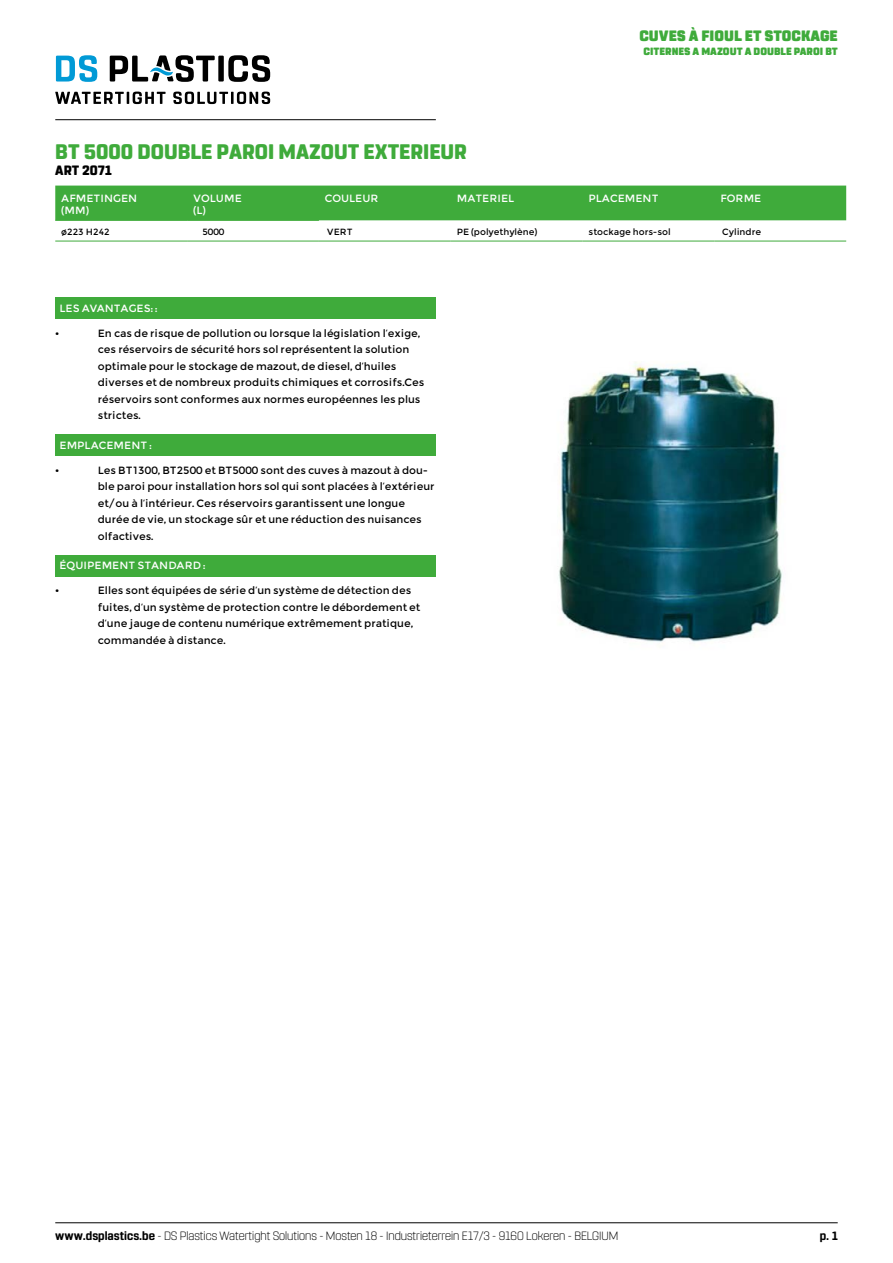
<style>
.page{position:relative;width:893px;height:1263px;background:#fff}
.page>*{position:absolute;margin:0;border:0;box-sizing:border-box;transform-origin:0 0}
.grote_titel{font:800 21px "Rohn Rounded";color:#3fab3b}
.t1{font:900 15px "Rohn Rounded";color:#3fab3b}
.t2{font:800 13.5px "Rohn Rounded";color:#000}
.t3{font:300 12px "Rohn Rounded";color:#000}
.t4{font:700 12px "Rohn Rounded";color:#000}
.t5{font:10.5px/16.5px "Montserrat";color:#000}
.inhoud_tabel{font:10.5px "Montserrat";color:#fff}
.blauw_gearceerde_titels{font:10.5px "Montserrat";color:#fff}
.t6{font:900 10.5px "Rohn Rounded";color:#3fab3b}
.inhoud_tabel-2{font:9px "Montserrat";color:#000}
.s1{font-weight:700}
</style>
<div class="page">
<hr style="left:55px;top:119px;width:381px;height:1px;background:#000">
<svg style="left:56px;top:55px;width:41px;height:27px"></svg>
<svg style="left:55px;top:92px;width:215px;height:12px"></svg>
<svg style="left:110px;top:55px;width:160px;height:27px"></svg>
<hr style="left:55px;top:1222px;width:783px;height:1px;background:#000">
<div style="left:55px;top:186px;width:791px;height:34px;background:#3fab3b"></div>
<hr style="left:55px;top:220px;width:132px;height:1px;background:#3fab3b">
<hr style="left:187px;top:220px;width:132px;height:1px;background:#3fab3b">
<hr style="left:55px;top:241px;width:132px;height:1px;background:#3fab3b">
<hr style="left:187px;top:241px;width:132px;height:1px;background:#3fab3b">
<hr style="left:319px;top:241px;width:132px;height:1px;background:#3fab3b">
<hr style="left:451px;top:241px;width:132px;height:1px;background:#3fab3b">
<hr style="left:583px;top:241px;width:131px;height:1px;background:#3fab3b">
<hr style="left:714px;top:241px;width:132px;height:1px;background:#3fab3b">
<img style="left:558px;top:362px;width:224px;height:280px">
<div style="left:55px;top:297px;width:381px;height:21px;background:#3fab3b"></div>
<div style="left:55px;top:434px;width:381px;height:22px;background:#3fab3b"></div>
<div style="left:55px;top:555px;width:381px;height:21px;background:#3fab3b"></div>
<p class="grote_titel" style="left:55px;top:139px;width:413px">BT 5000 DOUBLE PAROI MAZOUT EXTERIEUR</p>
<p class="t2" style="left:55px;top:162px;width:58px">ART 2071</p>
<h2 class="t1" style="left:639px;top:27px;width:200px">CUVES À FIOUL ET STOCKAGE</h2>
<p class="t6" style="left:643px;top:45px;width:196px">CITERNES A MAZOUT A DOUBLE PAROI BT</p>
<p class="inhoud_tabel" style="left:61px;top:192px;width:77px">AFMETINGEN</p>
<p class="inhoud_tabel" style="left:61px;top:204px;width:29px">(MM)</p>
<p class="inhoud_tabel" style="left:193px;top:192px;width:50px">VOLUME</p>
<p class="inhoud_tabel" style="left:193px;top:204px;width:14px">(L)</p>
<p class="inhoud_tabel" style="left:325px;top:192px;width:55px">COULEUR</p>
<p class="inhoud_tabel" style="left:457px;top:192px;width:59px">MATERIEL</p>
<p class="inhoud_tabel" style="left:589px;top:192px;width:71px">PLACEMENT</p>
<p class="inhoud_tabel" style="left:720px;top:192px;width:43px">FORME</p>
<p class="inhoud_tabel-2" style="left:61px;top:226px;width:50px">ø223 H242</p>
<p class="inhoud_tabel-2" style="left:202px;top:226px;width:24px">5000</p>
<p class="inhoud_tabel-2" style="left:327px;top:226px;width:27px">VERT</p>
<p class="inhoud_tabel-2" style="left:457px;top:226px;width:82px">PE (polyethylène)</p>
<p class="inhoud_tabel-2" style="left:589px;top:226px;width:84px">stockage hors-sol</p>
<p class="inhoud_tabel-2" style="left:722px;top:226px;width:40px">Cylindre</p>
<p class="blauw_gearceerde_titels" style="left:60px;top:301px;width:99px">LES AVANTAGES: :</p>
<p class="t5" style="left:55px;top:325px;width:6px">•</p>
<p class="t5" style="left:98px;top:325px;width:328px">En cas de risque de pollution ou lorsque la législation l’exige, ces réservoirs de sécurité hors sol représentent la solution optimale pour le stockage de mazout, de diesel, d’huiles diverses et de nombreux produits chimiques et corrosifs.Ces réservoirs sont conformes aux normes européennes les plus strictes.</p>
<p class="blauw_gearceerde_titels" style="left:60px;top:439px;width:94px">EMPLACEMENT :</p>
<p class="t5" style="left:55px;top:462px;width:6px">•</p>
<p class="t5" style="left:98px;top:462px;width:338px">Les BT1300, BT2500 et BT5000 sont des cuves à mazout à dou&shy;ble paroi pour installation hors sol qui sont placées à l’extérieur et/ou à l’intérieur. Ces réservoirs garantissent une longue durée de vie, un stockage sûr et une réduction des nuisances olfactives.</p>
<p class="blauw_gearceerde_titels" style="left:60px;top:559px;width:147px">ÉQUIPEMENT STANDARD :</p>
<p class="t5" style="left:55px;top:582px;width:6px">•</p>
<p class="t5" style="left:98px;top:582px;width:324px">Elles sont équipées de série d’un système de détection des fuites, d’un système de protection contre le débordement et d’une jauge de contenu numérique extrêmement pratique, commandée à distance.</p>
<p class="t3" style="left:55px;top:1229px;width:565px"><span class="s1">www.dsplastics.be</span> - DS Plastics Watertight Solutions - Mosten 18 - Industrieterrein E17/3 - 9160 Lokeren - BELGIUM</p>
<p class="t4" style="left:820px;top:1229px;width:19px">p. 1</p>
</div>
